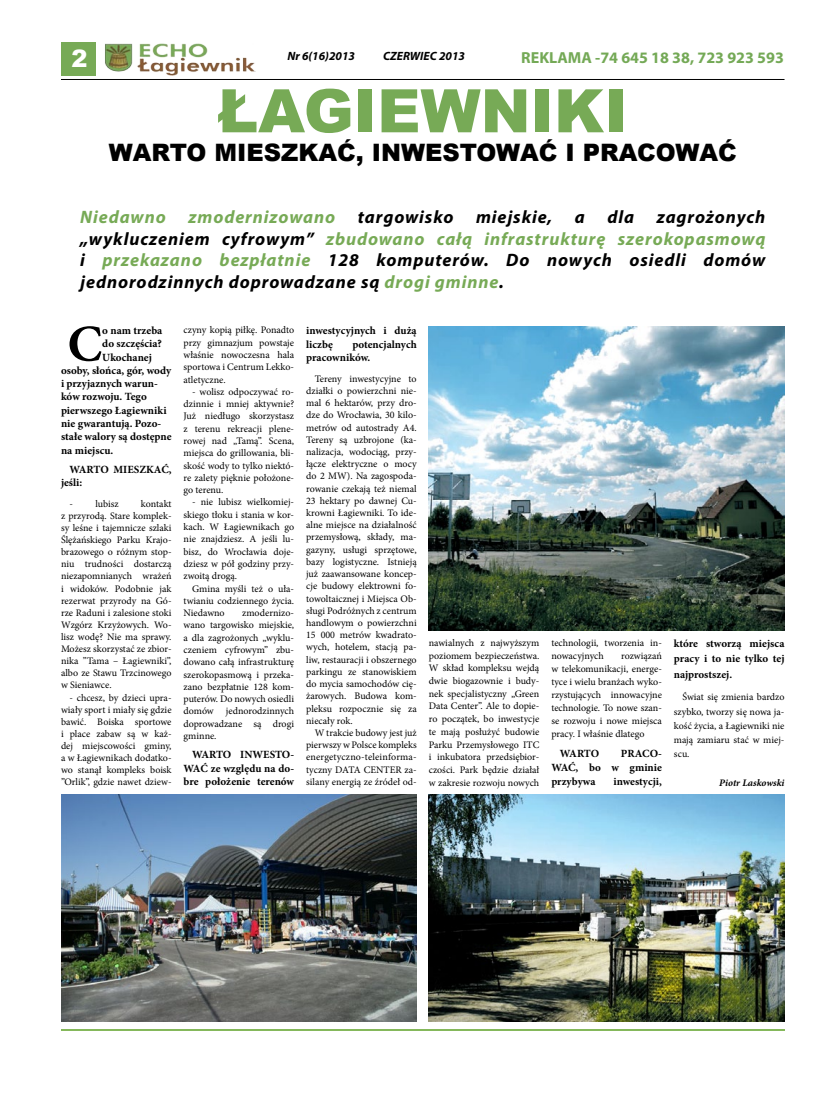
<style>
.page{position:relative;width:820px;height:1106px;background:#fff}
.page>*{position:absolute;margin:0;border:0;box-sizing:border-box;transform-origin:0 0}
.t1{font:900 60px "Arial";color:#77aa56}
.t2{font:700 51.6px "Minion Pro";color:#000}
.t3{font:900 24px "Arial";color:#000}
.t4{font:900 24px "Arial";color:#fff}
.t5{font:italic 700 18px/21.6px "Myriad Pro";letter-spacing:.05em;color:#000;text-align:justify}
.t6{font:italic 700 18px "Myriad Pro";letter-spacing:.05em;color:#77aa56}
.t7{font:700 16px "Myriad Pro";color:#74a956}
.t8{font:italic 700 12px "Myriad Pro";color:#000}
.t9{font:700 11px/13.5px "Minion Pro";color:#000}
.t10{font:10px/12.2px "Minion Pro";color:#000;text-align:justify}
.t11{font:italic 700 10px "Minion Pro";color:#000}
.s1{color:#77aa56}
</style>
<div class="page">
<div style="left:61px;top:43px;width:34px;height:33px;background:#77aa56"></div>
<hr style="left:61px;top:79px;width:723px;height:1px;background:#000">
<img style="left:105px;top:43px;width:150px;height:33px">
<hr style="left:61px;top:1029px;width:723px;height:2px;background:#85b85b">
<img style="left:428px;top:794px;width:356px;height:227px">
<img style="left:428px;top:326px;width:356px;height:304px">
<img style="left:61px;top:794px;width:355px;height:227px">
<h3 class="t4" style="left:71px;top:41px;width:18px">2</h3>
<p class="t8" style="left:287px;top:48px;width:69px">Nr 6(16)2013</p>
<p class="t8" style="left:383px;top:48px;width:83px">CZERWIEC 2013</p>
<h3 class="t7" style="left:521px;top:47px;width:264px">REKLAMA -74 645 18 38, 723 923 593</h3>
<h1 class="t1" style="left:218px;top:67px;width:175px">ŁAGIEWNIKI</h1>
<h3 class="t3" style="left:109px;top:135px;width:21px">WARTO</h3>
<h3 class="t3" style="left:214px;top:135px;width:87px">MIESZKA</h3>
<h3 class="t3" style="left:337px;top:135px;width:53px">Ć, INWE</h3>
<h3 class="t3" style="left:442px;top:135px;width:38px">STOWA</h3>
<h3 class="t3" style="left:538px;top:135px;width:82px">Ć I PRACOWA</h3>
<h3 class="t3" style="left:717px;top:135px;width:20px">Ć</h3>
<h3 class="t5" style="left:80px;top:206px;width:686px;text-indent:576px">zagrożonych „wykluczeniem cyfrowym” <span class="s1">zbudowano całą infrastrukturę szerokopasmową </span>i <span class="s1">przekazano bezpłatnie</span> 128 komputerów. Do nowych osiedli domów jednorodzinnych doprowadzane są <span class="s1">drogi gminne</span>.</h3>
<h3 class="t6" style="left:80px;top:205px;width:87px">Niedawno</h3>
<h3 class="t6" style="left:188px;top:205px;width:148px">zmodernizowano</h3>
<h3 class="t5" style="left:358px;top:206px;width:97px">targowisko</h3>
<h3 class="t5" style="left:476px;top:206px;width:78px">miejskie,</h3>
<h3 class="t5" style="left:574px;top:206px;width:11px">a</h3>
<h3 class="t5" style="left:607px;top:206px;width:28px">dla</h3>
<h2 class="t2" style="left:67px;top:308px;width:36px">C</h2>
<p class="t9" style="left:102px;top:324px;width:62px">o nam trzeba</p>
<p class="t9" style="left:102px;top:337px;width:61px">do szczęścia?</p>
<p class="t9" style="left:102px;top:350px;width:51px">Ukochanej</p>
<p class="t9" style="left:61px;top:363px;width:112px">osoby, słońca, gór, wody</p>
<p class="t9" style="left:61px;top:377px;width:98px">i przyjaznych warun-</p>
<p class="t9" style="left:61px;top:390px;width:87px">ków rozwoju. Tego</p>
<p class="t9" style="left:61px;top:403px;width:107px">pierwszego Łagiewniki</p>
<p class="t9" style="left:61px;top:417px;width:102px">nie gwarantują. Pozo-</p>
<p class="t9" style="left:61px;top:430px;width:112px">stałe walory są dostępne</p>
<p class="t9" style="left:61px;top:443px;width:54px">na miejscu.</p>
<p class="t9" style="left:61px;top:462px;width:112px;text-indent:9px">WARTO MIESZKAĆ, jeśli:</p>
<p class="t10" style="left:69px;top:497px;width:51px">- lubisz</p>
<p class="t10" style="left:61px;top:497px;width:112px;text-indent:80px">kontakt z przyrodą. Stare komplek&shy;sy leśne i tajemnicze szlaki Ślężańskiego Parku Krajo&shy;brazowego o różnym stop&shy;niu trudności dostarczą niezapomnianych wrażeń i widoków. Podobnie jak rezerwat przyrody na Gó&shy;rze Raduni i zalesione stoki Wzgórz Krzyżowych. Wo&shy;lisz wodę? Nie ma sprawy.<br>Możesz skorzystać ze zbior&shy;nika ”Tama – Łagiewniki”, albo ze Stawu Trzcinowego w Sieniawce.</p>
<p class="t10" style="left:61px;top:691px;width:112px;text-indent:9px">- chcesz, by dzieci upra&shy;wiały sport i miały się gdzie bawić. Boiska sportowe i place zabaw są w każ&shy;dej miejscowości gminy, a w Łagiewnikach dodatko&shy;wo stanął kompleks boisk ”Orlik”, gdzie nawet dziew-</p>
<p class="t10" style="left:183px;top:324px;width:112px">czyny kopią piłkę. Ponadto przy gimnazjum powstaje właśnie nowoczesna hala sportowa i Centrum Lekko&shy;atletyczne.</p>
<p class="t10" style="left:183px;top:385px;width:112px;text-indent:8px">- wolisz odpoczywać ro&shy;dzinnie i mniej aktywnie?<br>Już niedługo skorzystasz z terenu rekreacji plene&shy;rowej nad „Tamą”. Scena, miejsca do grillowania, bli&shy;skość wody to tylko niektó&shy;re zalety pięknie położone&shy;go terenu.</p>
<p class="t10" style="left:183px;top:496px;width:112px;text-indent:8px">- nie lubisz wielkomiej&shy;skiego tłoku i stania w kor&shy;kach. W Łagiewnikach go nie znajdziesz. A jeśli lu&shy;bisz, do Wrocławia doje&shy;dziesz w pół godziny przy&shy;zwoitą drogą.</p>
<p class="t10" style="left:183px;top:582px;width:112px;text-indent:8px">Gmina myśli też o uła&shy;twianiu codziennego życia.<br>Niedawno</p>
<p class="t10" style="left:183px;top:607px;width:112px;text-indent:59px">zmodernizo&shy;wano targowisko miejskie, a dla zagrożonych „wyklu&shy;czeniem cyfrowym” zbu&shy;dowano całą infrastrukturę szerokopasmową i przeka&shy;zano bezpłatnie 128 kom&shy;puterów. Do nowych osiedli domów jednorodzinnych doprowadzane są drogi gminne.</p>
<p class="t9" style="left:183px;top:748px;width:112px;text-align:justify;text-indent:9px">WARTO INWESTO-WAĆ ze względu na do&shy;bre położenie terenów</p>
<p class="t9" style="left:306px;top:324px;width:112px">inwestycyjnych i dużą liczbę</p>
<p class="t9" style="left:306px;top:337px;width:112px;text-indent:46px">potencjalnych pracowników.</p>
<p class="t10" style="left:306px;top:372px;width:112px;text-indent:8px">Tereny inwestycyjne to działki o powierzchni nie&shy;mal 6 hektarów, przy dro&shy;dze do Wrocławia, 30 kilo&shy;metrów od autostrady A4.<br>Tereny są uzbrojone (ka&shy;nalizacja, wodociąg, przy&shy;łącze elektryczne o mocy do 2 MW). Na zagospoda&shy;rowanie czekają też niemal 23 hektary po dawnej Cu&shy;krowni Łagiewniki. To ide&shy;alne miejsce na działalność przemysłową, składy, ma&shy;gazyny, usługi sprzętowe, bazy logistyczne. Istnieją już zaawansowane koncep&shy;cje budowy elektrowni fo&shy;towoltaicznej i Miejsca Ob&shy;sługi Podróżnych z centrum handlowym o powierzchni 15 000 metrów kwadrato&shy;wych, hotelem, stacją pa&shy;liw, restauracji i obszernego parkingu ze stanowiskiem do mycia samochodów cię&shy;żarowych. Budowa kom&shy;pleksu rozpocznie się za niecały rok.</p>
<p class="t10" style="left:306px;top:726px;width:112px;text-indent:8px">W trakcie budowy jest już pierwszy w Polsce kompleks energetyczno-teleinforma&shy;tyczny DATA CENTER za&shy;silany energią ze źródeł od-</p>
<p class="t10" style="left:428px;top:636px;width:112px;line-height:12.7px">nawialnych z najwyższym poziomem bezpieczeństwa.<br>W skład kompleksu wejdą dwie biogazownie i budy&shy;nek specjalistyczny „Green Data Center”. Ale to dopie&shy;ro początek, bo inwestycje te mają posłużyć budowie Parku Przemysłowego ITC i inkubatora przedsiębior&shy;czości. Park będzie działał w zakresie rozwoju nowych</p>
<p class="t10" style="left:551px;top:636px;width:112px;line-height:13px">technologii, tworzenia in&shy;nowacyjnych</p>
<p class="t10" style="left:551px;top:649px;width:112px;line-height:13px;text-indent:70px">rozwiązań w telekomunikacji, energe&shy;tyce i wielu branżach wyko&shy;rzystujących innowacyjne technologie. To nowe szan&shy;se rozwoju i nowe miejsca pracy. I właśnie dlatego</p>
<p class="t9" style="left:559px;top:746px;width:41px">WARTO</p>
<p class="t9" style="left:551px;top:746px;width:112px;line-height:14.2px;text-align:justify;text-indent:69px">PRACO-WAĆ, bo w gminie przybywa</p>
<p class="t9" style="left:613px;top:774px;width:50px">inwestycji,</p>
<p class="t9" style="left:673px;top:635px;width:112px;line-height:15.4px;text-align:justify">które stworzą miejsca pracy i to nie tylko tej najprostszej.</p>
<p class="t10" style="left:673px;top:690px;width:112px;line-height:14.2px;text-indent:8px">Świat się zmienia bardzo szybko, tworzy się nowa ja&shy;kość życia, a Łagiewniki nie mają zamiaru stać w miej&shy;scu.</p>
<p class="t11" style="left:719px;top:775px;width:67px">Piotr Laskowski</p>
</div>
